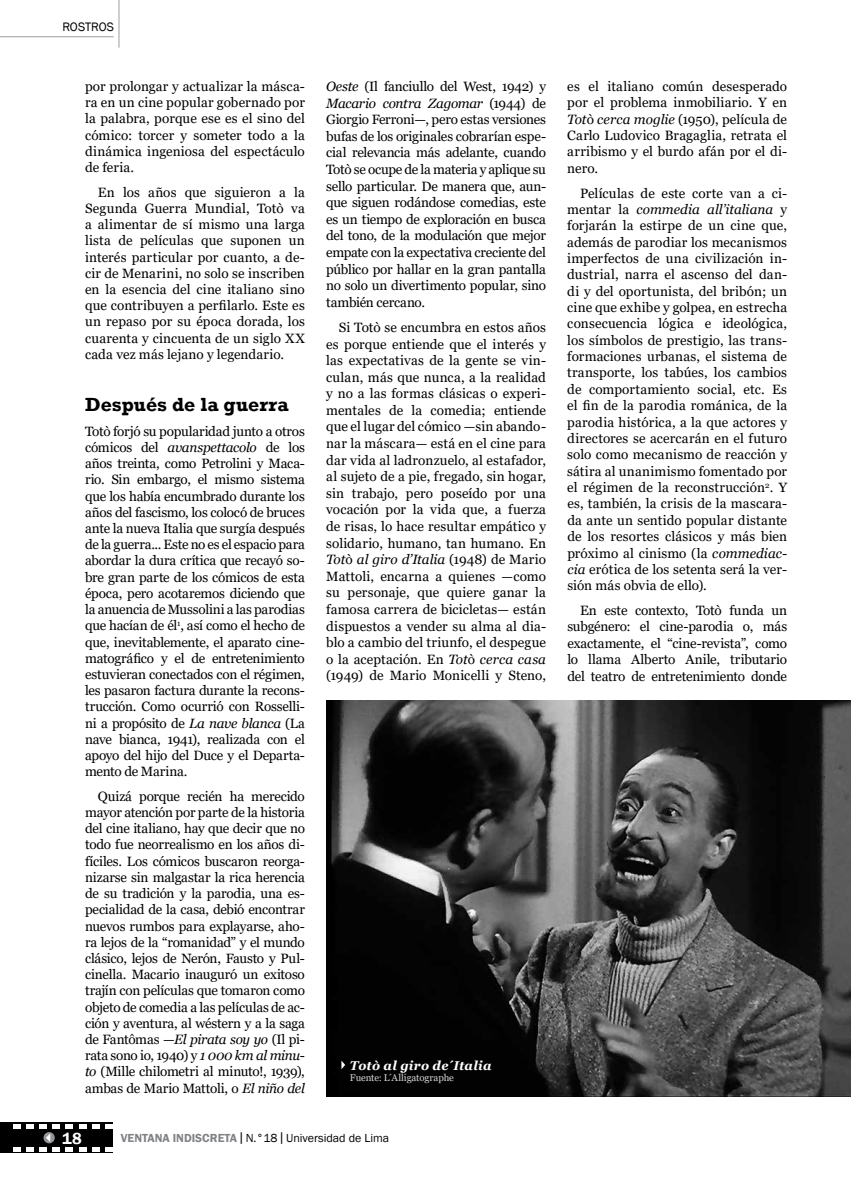
<style>
.page{position:relative;width:851px;height:1191px;background:#fff}
.page>*{position:absolute;margin:0;border:0;box-sizing:border-box;transform-origin:0 0}
.t1{font:700 19.5px "Rockwell";color:#000}
.t2{font:600 16.5px "Franklin Gothic";color:#fff}
.t3{font:13.5px/16.2px "Georgia";letter-spacing:-.005em;color:#000;text-align:justify}
.t4{font:italic 700 12.75px "Georgia";letter-spacing:.02em;color:#fff}
.t5{font:12.6px "Franklin Gothic";letter-spacing:-.005em;color:#000}
.t6{font:12px "Franklin Gothic";color:#000}
.t7{font:9.75px "Georgia";letter-spacing:-.015em;color:#d1d3d4}
.s1{font-style:italic}
.s2{font-weight:600;color:#808285}
.s3{font-size:9.6px}
</style>
<div class="page">
<hr style="left:0;top:36px;width:113px;height:1px;background:#a7a9ac">
<hr style="left:118px;top:0;width:1px;height:48px;background:#a7a9ac">
<div style="left:0;top:1122px;width:112px;height:31px;background:#000"></div>
<svg style="left:105px;top:1124px;width:7px;height:4px"></svg>
<svg style="left:92px;top:1124px;width:7px;height:4px"></svg>
<svg style="left:79px;top:1124px;width:7px;height:4px"></svg>
<svg style="left:66px;top:1124px;width:7px;height:4px"></svg>
<svg style="left:27px;top:1124px;width:7px;height:4px"></svg>
<svg style="left:13px;top:1124px;width:7px;height:4px"></svg>
<svg style="left:105px;top:1147px;width:7px;height:4px"></svg>
<svg style="left:92px;top:1147px;width:7px;height:4px"></svg>
<svg style="left:79px;top:1147px;width:7px;height:4px"></svg>
<svg style="left:66px;top:1147px;width:7px;height:4px"></svg>
<svg style="left:27px;top:1147px;width:7px;height:4px"></svg>
<svg style="left:13px;top:1147px;width:7px;height:4px"></svg>
<svg style="left:40px;top:1124px;width:20px;height:27px"></svg>
<img style="left:326px;top:700px;width:524px;height:396px">
<svg style="left:341px;top:1060px;width:4px;height:9px"></svg>
<p class="t5" style="left:62px;top:19px;width:53px">ROSTROS</p>
<p class="t3" style="left:85px;top:79px;width:221px">por prolongar y actualizar la másca&shy;ra en un cine popular gobernado por la palabra, porque ese es el sino del cómico: torcer y someter todo a la dinámica ingeniosa del espectáculo de feria.</p>
<p class="t3" style="left:85px;top:184px;width:221px;text-indent:13px">En los años que siguieron a la Segunda Guerra Mundial, Totò va a alimentar de sí mismo una larga lista de películas que suponen un interés particular por cuanto, a de&shy;cir de Menarini, no solo se inscriben en la esencia del cine italiano sino que contribuyen a perfilarlo. Este es un repaso por su época dorada, los cuarenta y cincuenta de un siglo XX cada vez más lejano y legendario.</p>
<h1 class="t1" style="left:85px;top:393px;width:205px">Después de la guerra</h1>
<p class="t3" style="left:85px;top:423px;width:221px">Totò forjó su popularidad junto a otros cómicos del <span class="s1">avanspettacolo</span> de los años treinta, como Petrolini y Maca&shy;rio. Sin embargo, el mismo sistema que los había encumbrado durante los años del fascismo, los colocó de bruces ante la nueva Italia que surgía después de la guerra... Este no es el espacio para abordar la dura crítica que recayó so&shy;bre gran parte de los cómicos de esta época, pero acotaremos diciendo que la anuencia de Mussolini a las parodias que hacían de él<sup>1</sup>, así como el hecho de que, inevitablemente, el aparato cine&shy;matográfico y el de entretenimiento estuvieran conectados con el régimen, les pasaron factura durante la recons&shy;trucción. Como ocurrió con Rosselli&shy;ni a propósito de <span class="s1">La nave blanca</span> (La nave bianca, 1941), realizada con el apoyo del hijo del Duce y el Departa&shy;mento de Marina.</p>
<p class="t3" style="left:85px;top:788px;width:221px;text-indent:13px">Quizá porque recién ha merecido mayor atención por parte de la historia del cine italiano, hay que decir que no todo fue neorrealismo en los años di&shy;fíciles. Los cómicos buscaron reorga&shy;nizarse sin malgastar la rica herencia de su tradición y la parodia, una es&shy;pecialidad de la casa, debió encontrar nuevos rumbos para explayarse, aho&shy;ra lejos de la “romanidad” y el mundo clásico, lejos de Nerón, Fausto y Pul&shy;cinella. Macario inauguró un exitoso trajín con películas que tomaron como objeto de comedia a las películas de ac&shy;ción y aventura, al wéstern y a la saga de Fantômas —<span class="s1">El pirata soy yo</span> (Il pi&shy;rata sono io, 1940) y <span class="s1">1 000 km al minu&shy;to</span> (Mille chilometri al minuto!, 1939), ambas de Mario Mattoli, o <span class="s1">El niño del</span></p>
<p class="t3" style="left:326px;top:78px;width:221px;line-height:16.6px"><span class="s1">Oeste</span> (Il fanciullo del West, 1942) y <span class="s1">Macario contra Zagomar</span> (1944) de Giorgio Ferroni—, pero estas versiones bufas de los originales cobrarían espe&shy;cial relevancia más adelante, cuando Totò se ocupe de la materia y aplique su sello particular. De manera que, aun&shy;que siguen rodándose comedias, este es un tiempo de exploración en busca del tono, de la modulación que mejor empate con la expectativa creciente del público por hallar en la gran pantalla no solo un divertimento popular, sino también cercano.</p>
<p class="t3" style="left:326px;top:319px;width:221px;line-height:16.6px;text-indent:13px">Si Totò se encumbra en estos años es porque entiende que el interés y las expectativas de la gente se vin&shy;culan, más que nunca, a la realidad y no a las formas clásicas o experi&shy;mentales de la comedia; entiende que el lugar del cómico —sin abando&shy;nar la máscara— está en el cine para dar vida al ladronzuelo, al estafador, al sujeto de a pie, fregado, sin hogar, sin trabajo, pero poseído por una vocación por la vida que, a fuerza de risas, lo hace resultar empático y solidario, humano, tan humano. En <span class="s1">Tot</span>ò <span class="s1">al giro d’Italia</span> (1948) de Mario Mattoli, encarna a quienes —como su personaje, que quiere ganar la famosa carrera de bicicletas— están dispuestos a vender su alma al dia&shy;blo a cambio del triunfo, el despegue o la aceptación. En <span class="s1">Tot</span>ò <span class="s1">cerca casa </span>(1949) de Mario Monicelli y Steno,</p>
<p class="t4" style="left:350px;top:1057px;width:143px">Totò al giro de´Italia</p>
<p class="t7" style="left:350px;top:1072px;width:106px">Fuente: L´Alligatographe</p>
<p class="t2" style="left:62px;top:1127px;width:21px">18</p>
<p class="t6" style="left:121px;top:1130px;width:270px"><span class="s2">VENTANA INDISCRETA</span><span class="s3">│</span>N.°18<span class="s3">│</span>Universidad de Lima</p>
<p class="t3" style="left:567px;top:78px;width:221px">es el italiano común desesperado por el problema inmobiliario. Y en <span class="s1">Tot</span>ò <span class="s1">cerca moglie</span> (1950), película de Carlo Ludovico Bragaglia, retrata el arribismo y el burdo afán por el di&shy;nero.</p>
<p class="t3" style="left:567px;top:185px;width:221px;text-indent:13px">Películas de este corte van a ci&shy;mentar la <span class="s1">commedia all’italiana</span> y forjarán la estirpe de un cine que, además de parodiar los mecanismos imperfectos de una civilización in&shy;dustrial, narra el ascenso del dan&shy;di y del oportunista, del bribón; un cine que exhibe y golpea, en estrecha consecuencia lógica e ideológica, los símbolos de prestigio, las trans&shy;formaciones urbanas, el sistema de transporte, los tabúes, los cambios de comportamiento social, etc. Es el fin de la parodia románica, de la parodia histórica, a la que actores y directores se acercarán en el futuro solo como mecanismo de reacción y sátira al unanimismo fomentado por el régimen de la reconstrucción<sup>2</sup>. Y es, también, la crisis de la mascara&shy;da ante un sentido popular distante de los resortes clásicos y más bien próximo al cinismo (la <span class="s1">commediac&shy;cia</span> erótica de los setenta será la ver&shy;sión más obvia de ello).</p>
<p class="t3" style="left:567px;top:602px;width:221px;text-indent:13px">En este contexto, Totò funda un subgénero: el cine-parodia o, más exactamente, el “cine-revista”, como lo llama Alberto Anile, tributario del teatro de entretenimiento donde</p>
</div>
